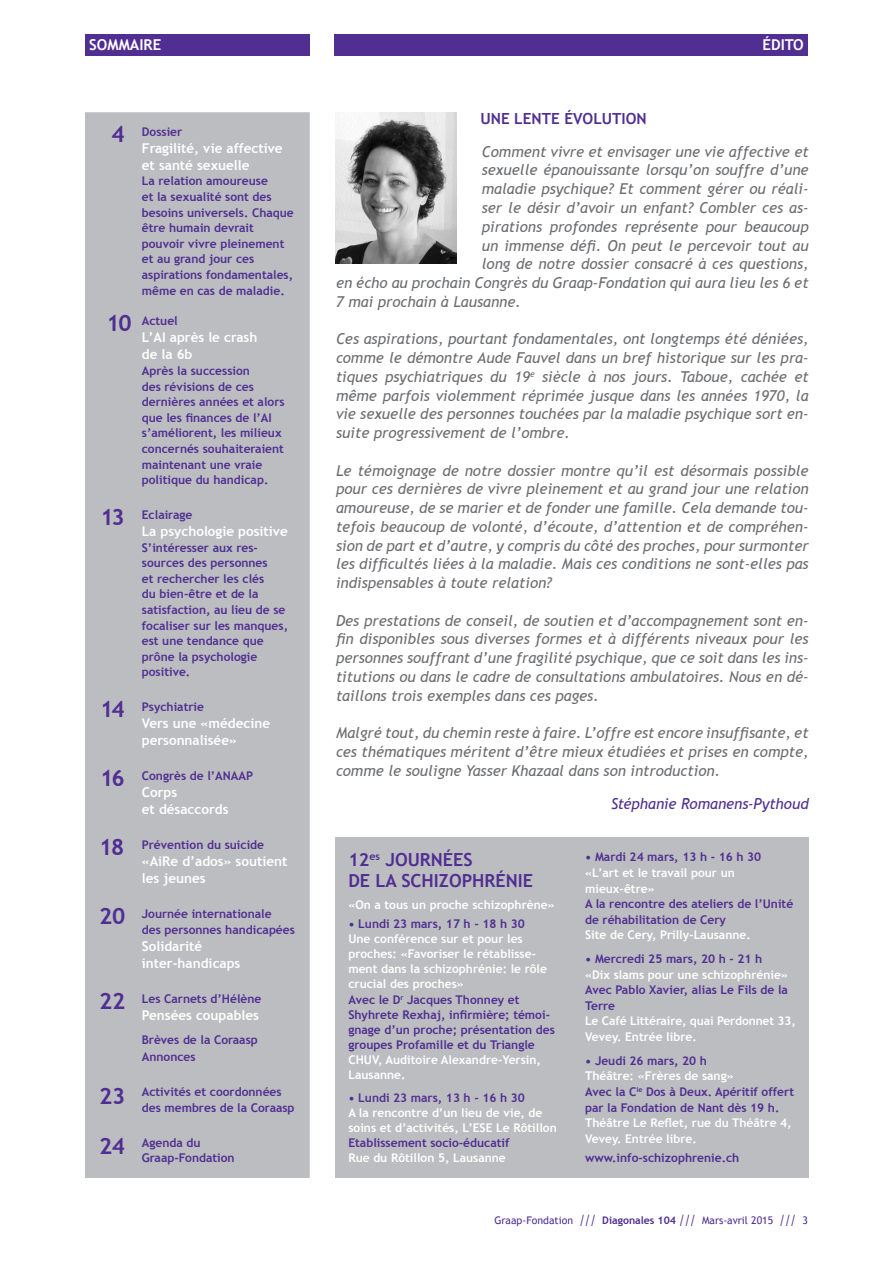
<style>
.page{position:relative;width:893px;height:1263px;background:#fff}
.page>*{position:absolute;margin:0;border:0;box-sizing:border-box;transform-origin:0 0}
.t1{font:700 18px/21px "Trebuchet MS";color:#502e92}
.GR_-_Texte_courant{font:700 15.3px "Trebuchet MS";color:#502e92}
.GR_-_Chapeau{font:italic 15px/18.8px "Trebuchet MS";color:#6c6d70;text-align:justify}
.GR_-_Chapeau-2{font:italic 15px "Trebuchet MS";color:#502e92}
.GR_-_Rubrique_gauche{font:700 15px "Trebuchet MS";color:#fff}
.GR_-_Rubrique_droite{font:700 15px "Trebuchet MS";color:#fff}
.GR_-_Texte_courant-2{font:700 13.5px/17.1px "Trebuchet MS";color:#fff}
.GR_-_Texte_courant-3{font:700 12px/15.6px "Trebuchet MS";color:#502e92}
.t2{font:700 12px/15px "Trebuchet MS";color:#fff}
.t3{font:10.5px "Trebuchet MS";color:#502e92}
.s1{font-size:22.5px}
.s2{color:#fff}
.s3{font-size:15.75px}
.s4{font-weight:700}
</style>
<div class="page">
<div style="left:334px;top:34px;width:474px;height:21px;background:#502e92"></div>
<div style="left:85px;top:34px;width:224px;height:21px;background:#502e92"></div>
<div style="left:335px;top:838px;width:474px;height:340px;background:#bcbdc0"></div>
<div style="left:86px;top:113px;width:223px;height:1064px;background:#bcbdc0"></div>
<div style="left:85px;top:112px;width:225px;height:1066px;border:2px solid #bcbdc0"></div>
<img style="left:335px;top:112px;width:121px;height:152px">
<p class="GR_-_Rubrique_gauche" style="left:89px;top:36px;width:73px">SOMMAIRE</p>
<p class="GR_-_Rubrique_droite" style="left:762px;top:35px;width:43px">ÉDITO</p>
<p class="GR_-_Texte_courant-3" style="left:112px;top:124px;width:72px"><span class="s1">4</span> Dossier</p>
<p class="GR_-_Texte_courant-2" style="left:142px;top:139px;width:142px">Fragilité, vie affective et santé sexuelle</p>
<p class="GR_-_Texte_courant-3" style="left:142px;top:173px;width:154px">La relation amoureuse<br>et la sexualité sont des besoins universels. Chaque être humain devrait pouvoir vivre pleinement et au grand jour ces aspirations fondamentales, même en cas de maladie.</p>
<p class="GR_-_Texte_courant-3" style="left:107px;top:313px;width:73px"><span class="s1">10</span> Actuel</p>
<p class="GR_-_Texte_courant-2" style="left:142px;top:329px;width:117px">L’AI après le crash de la 6b</p>
<p class="GR_-_Texte_courant-3" style="left:142px;top:363px;width:144px">Après la succession<br>des révisions de ces dernières années et alors que les finances de l’AI s’améliorent, les milieux concernés souhaiteraient maintenant une vraie politique du handicap.</p>
<p class="GR_-_Texte_courant-3" style="left:100px;top:507px;width:93px"><span class="s1">13</span> Eclairage</p>
<p class="GR_-_Texte_courant-2" style="left:142px;top:523px;width:148px">La psychologie positive</p>
<p class="GR_-_Texte_courant-3" style="left:142px;top:540px;width:148px">S’intéresser aux res&shy;sources des personnes<br>et rechercher les clés<br>du bien-être et de la satisfaction, au lieu de se focaliser sur les manques, est une tendance que prône la psychologie positive.</p>
<p class="GR_-_Texte_courant-3" style="left:100px;top:699px;width:106px"><span class="s1">14</span> Psychiatrie</p>
<p class="GR_-_Texte_courant-2" style="left:142px;top:715px;width:130px">Vers une «médecine personnalisée»</p>
<p class="GR_-_Texte_courant-3" style="left:100px;top:768px;width:155px"><span class="s1">16</span> Congrès de l’ANAAP</p>
<p class="GR_-_Texte_courant-2" style="left:142px;top:784px;width:88px">Corps<br>et désaccords</p>
<p class="GR_-_Texte_courant-3" style="left:99px;top:837px;width:166px"><span class="s1">18</span> Prévention du suicide</p>
<p class="GR_-_Texte_courant-2" style="left:142px;top:853px;width:147px">«AiRe d’ados» soutient les jeunes</p>
<p class="GR_-_Texte_courant-3" style="left:99px;top:906px;width:174px"><span class="s1">20</span> Journée internationale</p>
<p class="GR_-_Texte_courant-3" style="left:142px;top:921px;width:155px">des personnes handicapées</p>
<p class="GR_-_Texte_courant-2" style="left:142px;top:937px;width:100px">Solidarité inter-handicaps</p>
<p class="GR_-_Texte_courant-3" style="left:99px;top:990px;width:164px"><span class="s1">22</span> Les Carnets d’Hélène</p>
<p class="GR_-_Texte_courant-2" style="left:142px;top:1006px;width:119px">Pensées coupables</p>
<p class="GR_-_Texte_courant-3" style="left:142px;top:1032px;width:118px">Brèves de la Coraasp</p>
<p class="GR_-_Texte_courant-3" style="left:142px;top:1049px;width:55px">Annonces</p>
<p class="GR_-_Texte_courant-3" style="left:142px;top:1084px;width:154px;text-indent:-43px"><span class="s1">23</span> Activités et coordonnées des membres de la Coraasp</p>
<p class="GR_-_Texte_courant-3" style="left:142px;top:1134px;width:94px;text-indent:-43px"><span class="s1">24</span> Agenda du<br>Graap-Fondation</p>
<p class="GR_-_Texte_courant" style="left:480px;top:109px;width:168px">UNE LENTE ÉVOLUTION</p>
<p class="GR_-_Chapeau" style="left:482px;top:142px;width:328px">Comment vivre et envisager une vie affective et</p>
<p class="GR_-_Chapeau" style="left:482px;top:161px;width:328px">sexuelle épanouissante lorsqu’on souffre d’une</p>
<p class="GR_-_Chapeau" style="left:482px;top:180px;width:328px">maladie psychique? Et comment gérer ou réali-</p>
<p class="GR_-_Chapeau" style="left:482px;top:198px;width:328px">ser le désir d’avoir un enfant? Combler ces as-</p>
<p class="GR_-_Chapeau" style="left:482px;top:217px;width:328px">pirations profondes représente pour beaucoup</p>
<p class="GR_-_Chapeau" style="left:482px;top:236px;width:328px">un immense défi. On peut le percevoir tout au</p>
<p class="GR_-_Chapeau" style="left:482px;top:255px;width:328px">long de notre dossier consacré à ces questions,</p>
<p class="GR_-_Chapeau" style="left:336px;top:273px;width:474px">en écho au prochain Congrès du Graap-Fondation qui aura lieu les 6 et</p>
<p class="GR_-_Chapeau" style="left:336px;top:292px;width:187px">7 mai prochain à Lausanne.</p>
<p class="GR_-_Chapeau" style="left:336px;top:330px;width:474px">Ces aspirations, pourtant fondamentales, ont longtemps été déniées, comme le démontre Aude Fauvel dans un bref historique sur les pra&shy;tiques psychiatriques du 19<sup>e</sup> siècle à nos jours. Taboue, cachée et même parfois violemment réprimée jusque dans les années 1970, la vie sexuelle des personnes touchées par la maladie psychique sort en&shy;suite progressivement de l’ombre.</p>
<p class="GR_-_Chapeau" style="left:336px;top:461px;width:474px">Le témoignage de notre dossier montre qu’il est désormais possible pour ces dernières de vivre pleinement et au grand jour une relation amoureuse, de se marier et de fonder une famille. Cela demande tou&shy;tefois beaucoup de volonté, d’écoute, d’attention et de compréhen&shy;sion de part et d’autre, y compris du côté des proches, pour surmonter les difficultés liées à la maladie. Mais ces conditions ne sont-elles pas indispensables à toute relation?</p>
<p class="GR_-_Chapeau" style="left:336px;top:611px;width:474px">Des prestations de conseil, de soutien et d’accompagnement sont en&shy;fin disponibles sous diverses formes et à différents niveaux pour les personnes souffrant d’une fragilité psychique, que ce soit dans les ins&shy;titutions ou dans le cadre de consultations ambulatoires. Nous en dé&shy;taillons trois exemples dans ces pages.</p>
<p class="GR_-_Chapeau" style="left:336px;top:723px;width:474px">Malgré tout, du chemin reste à faire. L’offre est encore insuffisante, et ces thématiques méritent d’être mieux étudiées et prises en compte, comme le souligne Yasser Khazaal dans son introduction.</p>
<p class="GR_-_Chapeau-2" style="left:611px;top:795px;width:199px">Stéphanie Romanens-Pythoud</p>
<p class="t1" style="left:348px;top:849px;width:186px">12<sup>es</sup> JOURNÉES<br>DE LA SCHIZOPHRÉNIE</p>
<p class="t2" style="left:348px;top:897px;width:208px">«On a tous un proche schizophrène»</p>
<p class="GR_-_Texte_courant-3" style="left:348px;top:916px;width:178px">• Lundi 23 mars, 17 h - 18 h 30</p>
<p class="t2" style="left:348px;top:931px;width:200px">Une conférence sur et pour les proches: «Favoriser le rétablisse&shy;ment dans la schizophrénie: le rôle crucial des proches»</p>
<p class="GR_-_Texte_courant-3" style="left:348px;top:992px;width:208px;line-height:15px">Avec le D<sup>r</sup> Jacques Thonney et Shyhrete Rexhaj, infirmière; témoi&shy;gnage d’un proche; présentation des groupes Profamille et du Triangle</p>
<p class="t2" style="left:348px;top:1052px;width:194px">CHUV, Auditoire Alexandre-Yersin,</p>
<p class="t2" style="left:348px;top:1067px;width:59px">Lausanne.</p>
<p class="GR_-_Texte_courant-3" style="left:348px;top:1090px;width:178px">• Lundi 23 mars, 13 h - 16 h 30</p>
<p class="t2" style="left:348px;top:1105px;width:210px">A la rencontre d’un lieu de vie, de soins et d’activités, L’ESE Le Rôtillon</p>
<p class="GR_-_Texte_courant-3" style="left:348px;top:1135px;width:163px">Etablissement socio-éducatif</p>
<p class="t2" style="left:348px;top:1150px;width:159px">Rue du Rôtillon 5, Lausanne</p>
<p class="GR_-_Texte_courant-3" style="left:585px;top:849px;width:178px">• Mardi 24 mars, 13 h - 16 h 30</p>
<p class="t2" style="left:585px;top:865px;width:151px;line-height:15.6px">«L’art et le travail pour un mieux-être»</p>
<p class="GR_-_Texte_courant-3" style="left:585px;top:896px;width:210px">A la rencontre des ateliers de l’Unité de réhabilitation de Cery</p>
<p class="t2" style="left:585px;top:927px;width:167px">Site de Cery, Prilly-Lausanne.</p>
<p class="GR_-_Texte_courant-3" style="left:585px;top:951px;width:179px">• Mercredi 25 mars, 20 h - 21 h</p>
<p class="t2" style="left:585px;top:967px;width:204px">«Dix slams pour une schizophrénie»</p>
<p class="GR_-_Texte_courant-3" style="left:585px;top:982px;width:204px">Avec Pablo Xavier, alias Le Fils de la<br>Terre</p>
<p class="t2" style="left:585px;top:1013px;width:212px;line-height:15.6px">Le Café Littéraire, quai Perdonnet 33,<br>Vevey. Entrée libre.</p>
<p class="GR_-_Texte_courant-3" style="left:585px;top:1053px;width:123px">• Jeudi 26 mars, 20 h</p>
<p class="t2" style="left:585px;top:1069px;width:150px">Théâtre: «Frères de sang»</p>
<p class="GR_-_Texte_courant-3" style="left:585px;top:1084px;width:210px">Avec la C<sup>ie</sup> Dos à Deux. Apéritif offert par la Fondation de Nant dès 19 h.<br><span class="s2">Théâtre Le Reflet, rue du Théâtre 4,<br>Vevey. Entrée libre.</span></p>
<p class="GR_-_Texte_courant-3" style="left:585px;top:1150px;width:156px">www.info-schizophrenie.ch</p>
<p class="t3" style="left:494px;top:1214px;width:315px">Graap-Fondation <span class="s3">///</span> <span class="s4">Diagonales 104</span> <span class="s3">///</span> Mars-avril 2015 <span class="s3">///</span> 3</p>
</div>
